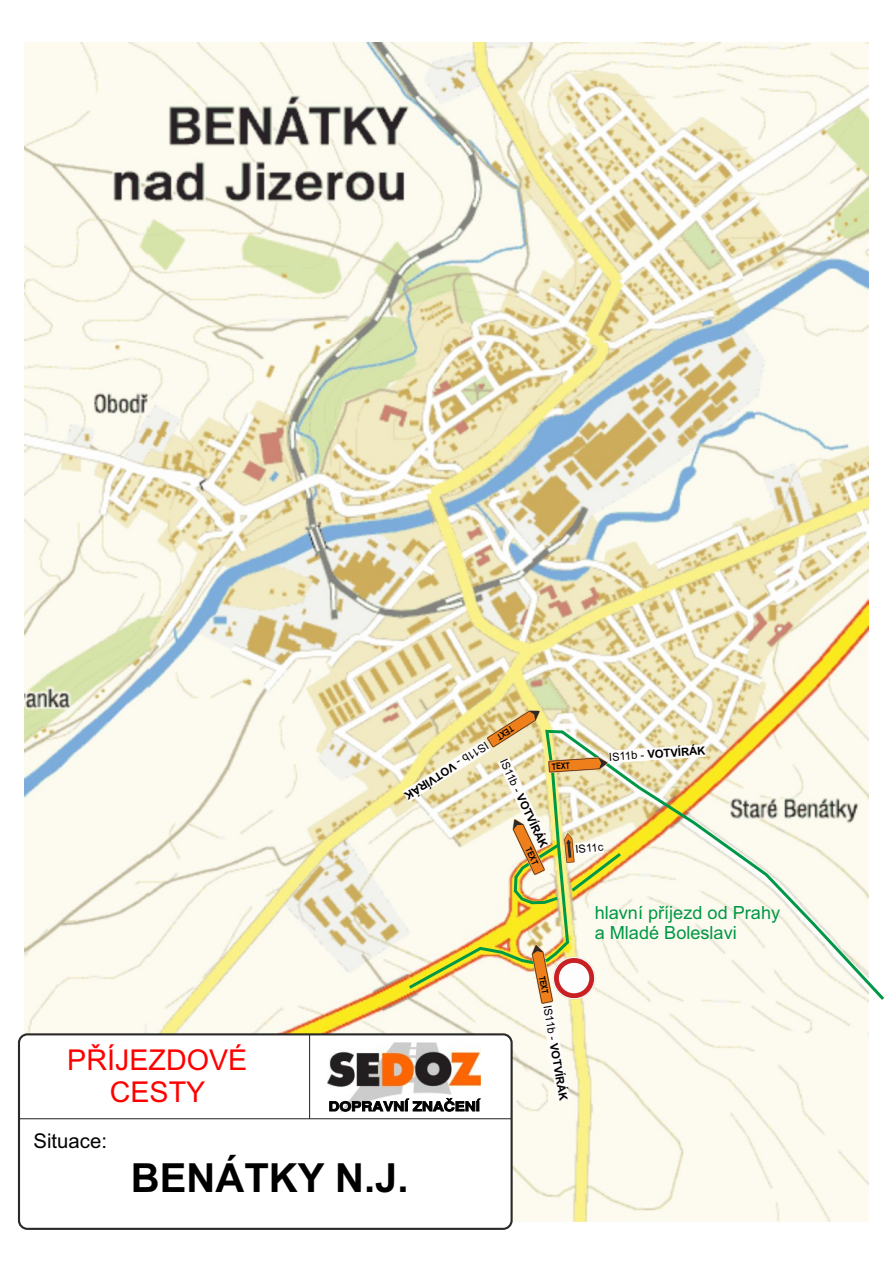
<style>
.page{position:relative;width:893px;height:1263px;background:#fff}
.page>*{position:absolute;margin:0;border:0;box-sizing:border-box;transform-origin:0 0}
.t1{font:700 40.05px "Arial";color:#000}
.t2{font:28.65px/32.1px "Arial";color:#f00;text-align:center}
.t3{font:20.25px "Arial";color:#000}
.t4{font:18.15px/20.2px "Arial";color:#009846}
.t5{font:700 11.25px "Arial";color:#000}
.t6{font:11.25px "Arial";color:#000}
.t7{font:700 8.85px "Arial Narrow";color:#000}
.s1{font-family:"Arial Narrow";font-size:8.85px}
.s2{font-weight:400}
</style>
<div class="page">
<img style="left:24px;top:42px;width:845px;height:1179px">
<svg style="left:706px;top:728px;width:178px;height:275px"></svg>
<div style="left:18px;top:1033px;width:495px;height:197px;background:#fff;border:2px solid #2b2a29;border-radius:8px"></div>
<hr style="left:309px;top:1034px;width:1px;height:85px;background:#2b2a29">
<hr style="left:19px;top:1118px;width:493px;height:1px;background:#2b2a29">
<svg style="left:329px;top:710px;width:377px;height:505px"></svg>
<p class="t5" style="left:516px;top:733px;width:129px;rotate:148deg"><span class="s1">TEXT</span> <span class="s2">IS11b -</span> VOTVÍRÁK</p>
<p class="t5" style="left:609px;top:753px;width:98px;rotate:-4deg"><span class="s2">IS11b -</span> VOTVÍRÁK</p>
<p class="t5" style="left:507px;top:758px;width:98px;rotate:65deg"><span class="s2">IS11b -</span> VOTVÍRÁK</p>
<p class="t7" style="left:552px;top:763px;width:19px;rotate:-4deg">TEXT</p>
<p class="t6" style="left:575px;top:845px;width:29px;rotate:-6deg">IS11c</p>
<p class="t7" style="left:531px;top:846px;width:19px;rotate:65deg">TEXT</p>
<h2 class="t2" style="left:67px;top:1046px;width:182px">PŘÍJEZDOVÉ<br>CESTY</h2>
<h3 class="t3" style="left:34px;top:1133px;width:75px">Situace:</h3>
<h1 class="t1" style="left:131px;top:1163px;width:279px">BENÁTKY N.J.</h1>
<p class="t7" style="left:545px;top:975px;width:19px;rotate:79deg">TEXT</p>
<p class="t5" style="left:551px;top:1004px;width:98px;rotate:80deg"><span class="s2">IS11b -</span> VOTVÍRÁK</p>
<h3 class="t4" style="left:595px;top:904px;width:187px">hlavní příjezd od Prahy a Mladé Boleslavi</h3>
</div>
